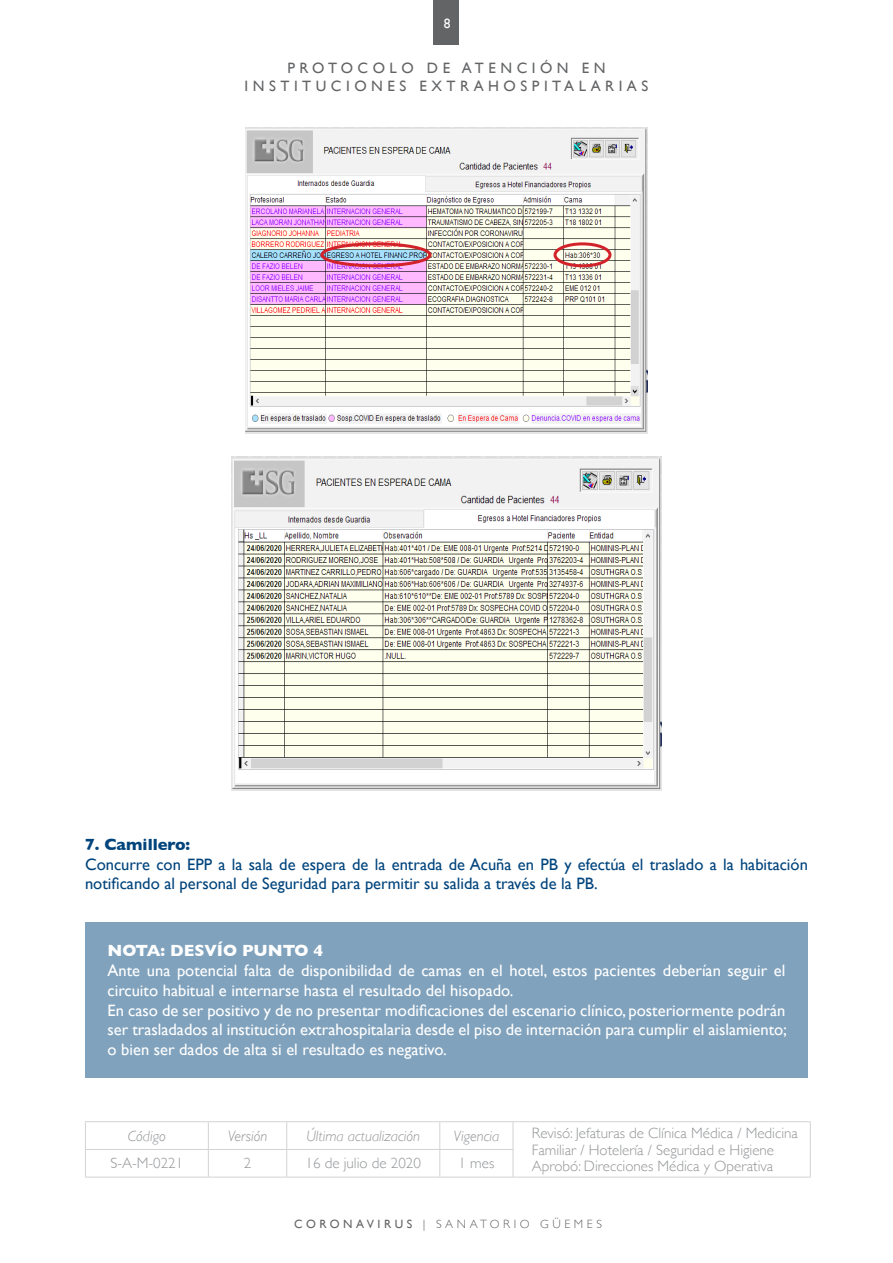
<style>
.page{position:relative;width:893px;height:1263px;background:#fff}
.page>*{position:absolute;margin:0;border:0;box-sizing:border-box;transform-origin:0 0}
.t1{font:16.5px/19.8px "Gill Sans";color:#fff}
.t2{font:16.5px/19.8px "Gill Sans";color:#00447c}
.t3{font:700 16.5px "Gill Sans";color:#fff}
.t4{font:700 16.5px "Gill Sans";color:#00447c}
.t5{font:300 15px/16.5px "Gill Sans";color:#939598}
.t6{font:15px/18px "Gill Sans";letter-spacing:.3em;color:#636466;text-align:center}
.t7{font:italic 300 15px "Gill Sans";color:#939598}
.t8{font:13.5px "Gill Sans";color:#fff}
.t9{font:300 12px "Gill Sans";letter-spacing:.3em;color:#636466}
.s1{font-weight:400}
</style>
<div class="page">
<div style="left:434px;top:0;width:25px;height:44px;background:#636466"></div>
<hr style="left:513px;top:1177px;width:298px;height:1px;background:#d1d3d4">
<hr style="left:85px;top:1121px;width:123px;height:1px;background:#d1d3d4">
<hr style="left:208px;top:1121px;width:79px;height:1px;background:#d1d3d4">
<hr style="left:287px;top:1121px;width:153px;height:1px;background:#d1d3d4">
<hr style="left:440px;top:1121px;width:73px;height:1px;background:#d1d3d4">
<hr style="left:513px;top:1121px;width:298px;height:1px;background:#d1d3d4">
<hr style="left:85px;top:1149px;width:123px;height:1px;background:#d1d3d4">
<svg style="left:85px;top:1122px;width:1px;height:55px"></svg>
<hr style="left:208px;top:1149px;width:79px;height:1px;background:#d1d3d4">
<svg style="left:208px;top:1122px;width:1px;height:55px"></svg>
<hr style="left:287px;top:1149px;width:153px;height:1px;background:#d1d3d4">
<svg style="left:286px;top:1122px;width:1px;height:55px"></svg>
<hr style="left:440px;top:1149px;width:73px;height:1px;background:#d1d3d4">
<svg style="left:439px;top:1122px;width:1px;height:55px"></svg>
<svg style="left:513px;top:1122px;width:1px;height:55px"></svg>
<svg style="left:810px;top:1122px;width:1px;height:55px"></svg>
<hr style="left:85px;top:1177px;width:123px;height:1px;background:#d1d3d4">
<hr style="left:208px;top:1177px;width:79px;height:1px;background:#d1d3d4">
<hr style="left:287px;top:1177px;width:153px;height:1px;background:#d1d3d4">
<hr style="left:440px;top:1177px;width:73px;height:1px;background:#d1d3d4">
<img style="left:246px;top:128px;width:401px;height:306px">
<img style="left:232px;top:457px;width:429px;height:333px">
<div style="left:85px;top:922px;width:723px;height:156px;background:#80a2bd"></div>
<div style="left:320px;top:242px;width:111px;height:25px;border:3px solid #d2232a;border-radius:50%"></div>
<div style="left:553px;top:242px;width:58px;height:25px;border:3px solid #d2232a;border-radius:50%"></div>
<p class="t8" style="left:444px;top:16px;width:8px">8</p>
<p class="t6" style="left:245px;top:59px;width:405px">PROTOCOLO DE ATENCIÓN EN<br>INSTITUCIONES EXTRAHOSPITALARIAS</p>
<p class="t4" style="left:85px;top:831px;width:107px">7. Camillero:</p>
<p class="t2" style="left:85px;top:854px;width:724px">Concurre con EPP a la sala de espera de la entrada de Acuña en PB y efectúa el traslado a la habitación notificando al personal de Seguridad para permitir su salida a través de la PB.</p>
<p class="t3" style="left:108px;top:937px;width:217px">NOTA: DESVÍO PUNTO 4</p>
<p class="t1" style="left:108px;top:960px;width:681px">Ante una potencial falta de disponibilidad de camas en el hotel, estos pacientes deberían seguir el circuito habitual e internarse hasta el resultado del hisopado.<br>En caso de ser positivo y de no presentar modificaciones del escenario clínico, posteriormente podrán ser trasladados al institución extrahospitalaria desde el piso de internación para cumplir el aislamiento; o bien ser dados de alta si el resultado es negativo.</p>
<p class="t7" style="left:128px;top:1127px;width:39px">Código</p>
<p class="t7" style="left:228px;top:1127px;width:41px">Versión</p>
<p class="t7" style="left:306px;top:1127px;width:115px">Última actualización</p>
<p class="t7" style="left:454px;top:1127px;width:47px">Vigencia</p>
<p class="t5" style="left:532px;top:1124px;width:268px">Revisó: Jefaturas de Clínica Médica / Medicina<br>Familiar / Hotelería / Seguridad e Higiene</p>
<p class="t5" style="left:110px;top:1154px;width:74px">S-A-M-0221</p>
<p class="t5" style="left:244px;top:1154px;width:9px">2</p>
<p class="t5" style="left:306px;top:1154px;width:117px">16 de julio de 2020</p>
<p class="t5" style="left:459px;top:1154px;width:37px">1 mes</p>
<p class="t5" style="left:532px;top:1157px;width:243px">Aprobó: Direcciones Médica y Operativa</p>
<p class="t9" style="left:294px;top:1215px;width:309px"><span class="s1">CORONAVIRUS</span> | SANATORIO GÜEMES</p>
</div>
